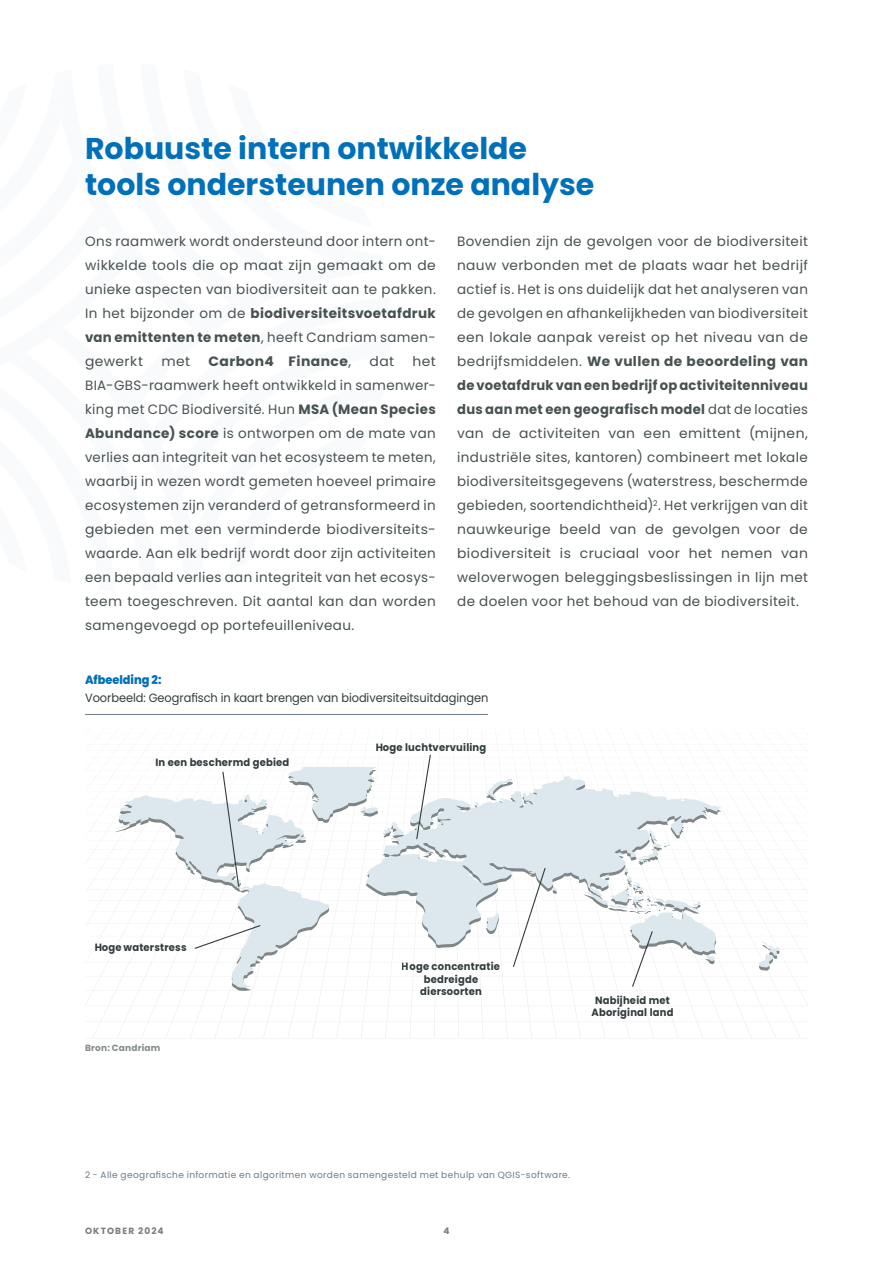
<style>
.page{position:relative;width:893px;height:1263px;background:#fff}
.page>*{position:absolute;margin:0;border:0;box-sizing:border-box;transform-origin:0 0}
.t1{font:700 30px/36px "Poppins";color:#0070ba}
.t2{font:13.5px/24px "Poppins";letter-spacing:.03em;color:#475151;text-align:justify}
.t3{font:700 13.5px "Poppins";letter-spacing:.03em;color:#475151}
.t4{font:12px "Poppins";letter-spacing:-.005em;color:#323d3e;scale:.95 1}
.t5{font:800 12px "Poppins";letter-spacing:-.005em;color:#0070ba;scale:.95 1}
.t6{font:700 10.5px/12.6px "Poppins";letter-spacing:.02em;color:#323d3e;text-align:center;scale:.95 1}
.t7{font:9px "Poppins";letter-spacing:.045em;color:#6a7a8a}
.t8{font:700 9px "Poppins";letter-spacing:.02em;color:#858b8b}
.t9{font:700 9px "Poppins";letter-spacing:.13em;color:#7c7b7b}
.s1{font-weight:700}
.s2{font-weight:400}
</style>
<div class="page">
<hr style="left:85px;top:714px;width:403px;height:1px;background:#6b7a8a">
<svg style="left:85px;top:766px;width:723px;height:273px"></svg>
<svg style="left:405px;top:776px;width:318px;height:170px;fill:#dde8ee"></svg>
<svg style="left:486px;top:912px;width:13px;height:22px"></svg>
<svg style="left:485px;top:779px;width:28px;height:21px"></svg>
<svg style="left:759px;top:941px;width:21px;height:31px"></svg>
<svg style="left:113px;top:767px;width:292px;height:224px"></svg>
<svg style="left:415px;top:754px;width:17px;height:86px"></svg>
<svg style="left:512px;top:867px;width:45px;height:101px"></svg>
<svg style="left:583px;top:829px;width:134px;height:159px"></svg>
<h1 class="t1" style="left:85px;top:131px;width:511px">Robuuste intern ontwikkelde tools ondersteunen onze analyse</h1>
<p class="t2" style="left:457px;top:230px;width:352px">Bovendien zijn de gevolgen voor de biodiversiteit nauw verbonden met de plaats waar het bedrijf actief is. Het is ons duidelijk dat het analyseren van de gevolgen en afhankelijkheden van biodiversiteit een lokale aanpak vereist op het niveau van de bedrijfsmiddelen. <span class="s1">We vullen de beoordeling van de voetafdruk van een bedrijf op activiteitenniveau dus aan met een geografisch model</span> dat de locaties van de activiteiten van een emittent (mijnen, industriële sites, kantoren) combineert met lokale biodiversiteitsgegevens (waterstress, beschermde gebieden, soortendichtheid)<sup>2</sup>. Het verkrijgen van dit nauwkeurige beeld van de gevolgen voor de biodiversiteit is cruciaal voor het nemen van weloverwogen beleggingsbeslissingen in lijn met de doelen voor het behoud van de biodiversiteit.</p>
<p class="t2" style="left:85px;top:230px;width:352px">Ons raamwerk wordt ondersteund door intern ont&shy;wikkelde tools die op maat zijn gemaakt om de unieke aspecten van biodiversiteit aan te pakken.<br>In het bijzonder om de <span class="s1">biodiversiteitsvoetafdruk van emittenten te meten</span>, heeft Candriam samen&shy;gewerkt</p>
<p class="t2" style="left:161px;top:350px;width:30px">met</p>
<p class="t3" style="left:209px;top:354px;width:144px">Carbon4 Finance<span class="s2">,</span></p>
<p class="t2" style="left:369px;top:350px;width:26px">dat</p>
<p class="t2" style="left:85px;top:350px;width:352px;text-indent:327px">het BIA-GBS-raamwerk heeft ontwikkeld in samenwer&shy;king met CDC Biodiversité. Hun <span class="s1">MSA (Mean Species Abundance) score</span> is ontworpen om de mate van verlies aan integriteit van het ecosysteem te meten, waarbij in wezen wordt gemeten hoeveel primaire ecosystemen zijn veranderd of getransformeerd in gebieden met een verminderde biodiversiteits&shy;waarde. Aan elk bedrijf wordt door zijn activiteiten een bepaald verlies aan integriteit van het ecosys&shy;teem toegeschreven. Dit aantal kan dan worden samengevoegd op portefeuilleniveau.</p>
<p class="t5" style="left:85px;top:672px;width:82px">Afbeelding 2:</p>
<p class="t4" style="left:85px;top:690px;width:426px">Voorbeeld: Geografisch in kaart brengen van biodiversiteitsuitdagingen</p>
<p class="t6" style="left:155px;top:756px;width:143px">In een beschermd gebied</p>
<p class="t6" style="left:375px;top:741px;width:118px">Hoge luchtvervuiling</p>
<p class="t6" style="left:94px;top:941px;width:99px">Hoge waterstress</p>
<p class="t8" style="left:85px;top:1043px;width:77px">Bron: Candriam</p>
<p class="t6" style="left:402px;top:960px;width:105px">Hoge concentratie bedreigde diersoorten</p>
<p class="t6" style="left:592px;top:994px;width:88px">Nabijheid met<br>Aboriginal land</p>
<p class="t7" style="left:85px;top:1169px;width:487px">2 - Alle geografische informatie en algoritmen worden samengesteld met behulp van QGIS-software.</p>
<p class="t9" style="left:85px;top:1225px;width:80px">OKTOBER 2024</p>
<p class="t9" style="left:443px;top:1225px;width:8px">4</p>
</div>
